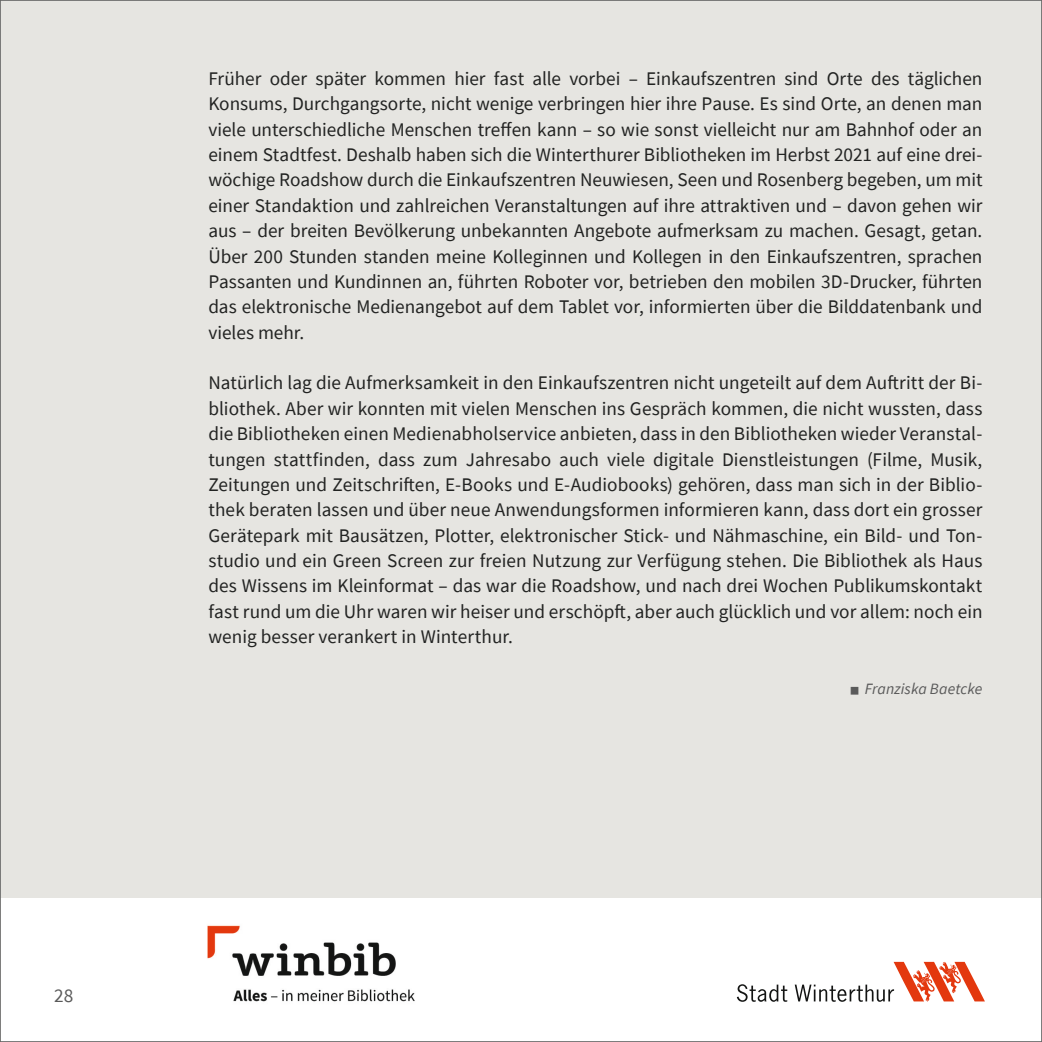
<style>
.page{position:relative;width:1042px;height:1042px;background:#fff}
.page>*{position:absolute;margin:0;border:0;box-sizing:border-box;transform-origin:0 0}
.t1{font:19.25px/25.4px "Source Sans Pro";color:#222322;text-align:justify}
.t2{font:19.25px "Source Sans Pro";color:#5a5a5a}
.t3{font:italic 15.75px "Source Sans Pro";color:#5a5a5a}
.s1{font-style:normal;font-size:9.45px}
</style>
<div class="page">
<div style="left:0;top:0;width:1042px;height:897px;background:#e6e5e1"></div>
<img style="left:207px;top:925px;width:208px;height:77px">
<svg style="left:737px;top:962px;width:248px;height:40px"></svg>
<p class="t2" style="left:54px;top:983px;width:21px">28</p>
<p class="t1" style="left:208px;top:66px;width:775px">Früher oder später kommen hier fast alle vorbei – Einkaufszentren sind Orte des täglichen Konsums, Durchgangsorte, nicht wenige verbringen hier ihre Pause. Es sind Orte, an denen man viele unterschiedliche Menschen treffen kann – so wie sonst vielleicht nur am Bahnhof oder an einem Stadtfest. Deshalb haben sich die Winterthurer Bibliotheken im Herbst 2021 auf eine drei&shy;wöchige Roadshow durch die Einkaufszentren Neuwiesen, Seen und Rosenberg begeben, um mit einer Standaktion und zahlreichen Veranstaltungen auf ihre attraktiven und – davon gehen wir aus – der breiten Bevölkerung unbekannten Angebote aufmerksam zu machen. Gesagt, getan.<br>Über 200 Stunden standen meine Kolleginnen und Kollegen in den Einkaufszentren, sprachen Passanten und Kundinnen an, führten Roboter vor, betrieben den mobilen 3D-Drucker, führten das elektronische Medienangebot auf dem Tablet vor, informierten über die Bilddatenbank und vieles mehr.</p>
<p class="t1" style="left:208px;top:370px;width:775px">Natürlich lag die Aufmerksamkeit in den Einkaufszentren nicht ungeteilt auf dem Auftritt der Bi&shy;bliothek. Aber wir konnten mit vielen Menschen ins Gespräch kommen, die nicht wussten, dass die Bibliotheken einen Medienabholservice anbieten, dass in den Bibliotheken wieder Veranstal&shy;tungen stattfinden, dass zum Jahresabo auch viele digitale Dienstleistungen (Filme, Musik, Zeitungen und Zeitschriften, E-Books und E-Audiobooks) gehören, dass man sich in der Biblio&shy;thek beraten lassen und über neue Anwendungsformen informieren kann, dass dort ein grosser Gerätepark mit Bausätzen, Plotter, elektronischer Stick- und Nähmaschine, ein Bild- und Ton&shy;studio und ein Green Screen zur freien Nutzung zur Verfügung stehen. Die Bibliothek als Haus des Wissens im Kleinformat – das war die Roadshow, und nach drei Wochen Publikumskontakt fast rund um die Uhr waren wir heiser und erschöpft, aber auch glücklich und vor allem: noch ein wenig besser verankert in Winterthur.</p>
<p class="t3" style="left:850px;top:679px;width:133px"><span class="s1">■</span> Franziska Baetcke</p>
</div>
